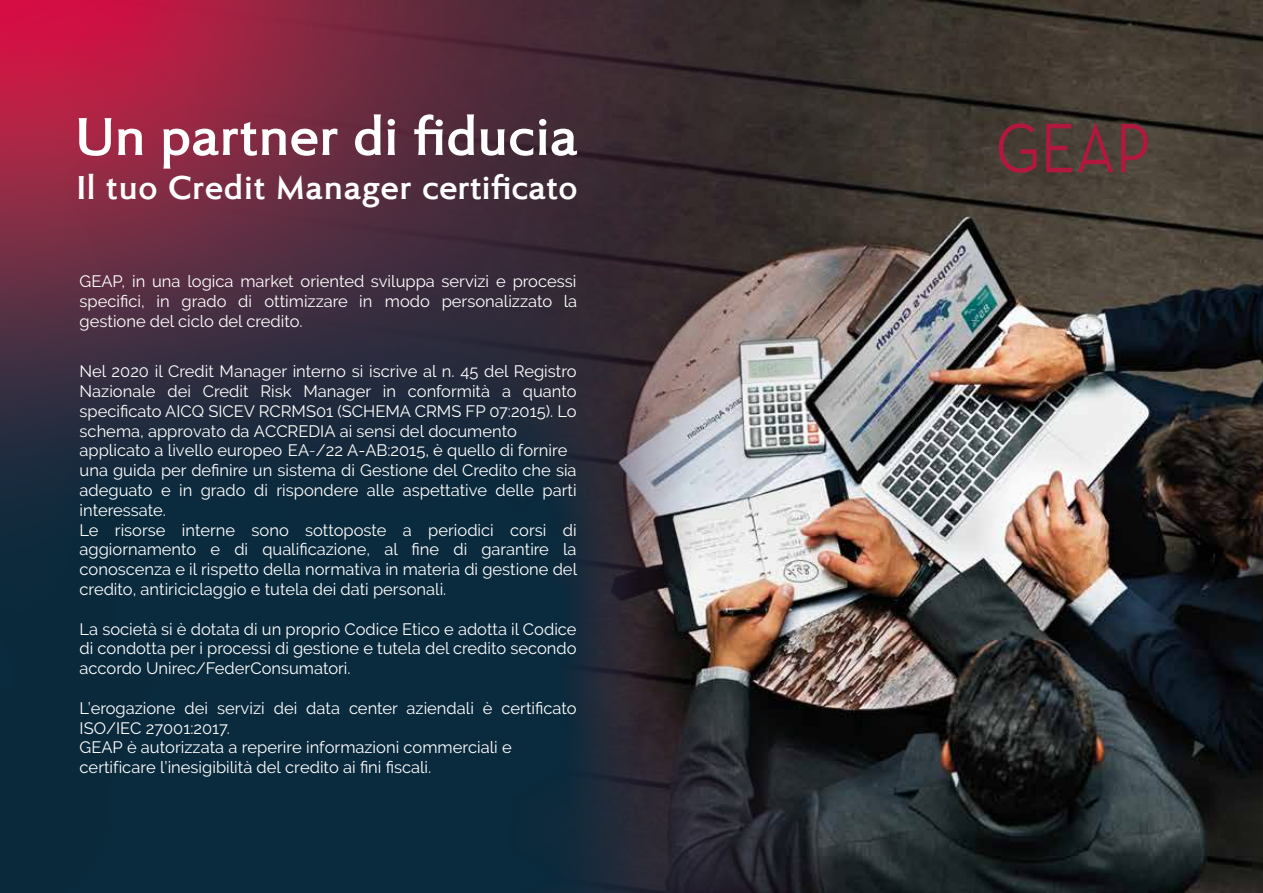
<style>
.page{position:relative;width:1263px;height:893px;background:#fff}
.page>*{position:absolute;margin:0;border:0;box-sizing:border-box;transform-origin:0 0}
.t1{font:700 55.5px "Roma";color:#fff}
.t2{font:700 34.5px "Roma";letter-spacing:.015em;color:#fff}
.t3{font:16.5px/19.8px "Raleway";color:#fff;text-align:justify}
.s1{font-weight:300;font-style:italic}
</style>
<div class="page">
<img style="left:0;top:0;width:1263px;height:893px">
<svg style="left:999px;top:123px;width:148px;height:50px;background:#653538"></svg>
<h1 class="t1" style="left:75px;top:98px;width:505px">Un partner di fiducia</h1>
<h2 class="t2" style="left:76px;top:164px;width:503px">Il tuo Credit Manager certificato</h2>
<p class="t3" style="left:80px;top:272px;width:499px">GEAP, in una logica market oriented sviluppa servizi e processi specifici, in grado di ottimizzare in modo personalizzato la gestione del ciclo del credito.</p>
<p class="t3" style="left:80px;top:361px;width:499px;text-align:left">Nel 2020 il Credit Manager interno si iscrive al n. 45 del Registro Nazionale dei Credit Risk Manager in conformità a quanto specificato AICQ SICEV RCRMS01 (SCHEMA CRMS FP 07:2015). Lo schema, approvato da ACCREDIA ai sensi del documento applicato a livello europeo EA<span class="s1">-</span>/22 A-AB:2015, è quello di fornire una guida per definire un sistema di Gestione del Credito che sia adeguato e in grado di rispondere alle aspettative delle parti interessate.<br>Le risorse interne sono sottoposte a periodici corsi di aggiornamento e di qualificazione, al fine di garantire la conoscenza e il rispetto della normativa in materia di gestione del credito, antiriciclaggio e tutela dei dati personali.</p>
<p class="t3" style="left:80px;top:619px;width:498px">La società si è dotata di un proprio Codice Etico e adotta il Codice di condotta per i processi di gestione e tutela del credito secondo accordo Unirec/FederConsumatori.</p>
<p class="t3" style="left:80px;top:698px;width:498px;text-align:left">L’erogazione dei servizi dei data center aziendali è certificato ISO/IEC 27001:2017.<br>GEAP è autorizzata a reperire informazioni commerciali e certificare l’inesigibilità del credito ai fini fiscali.</p>
</div>
